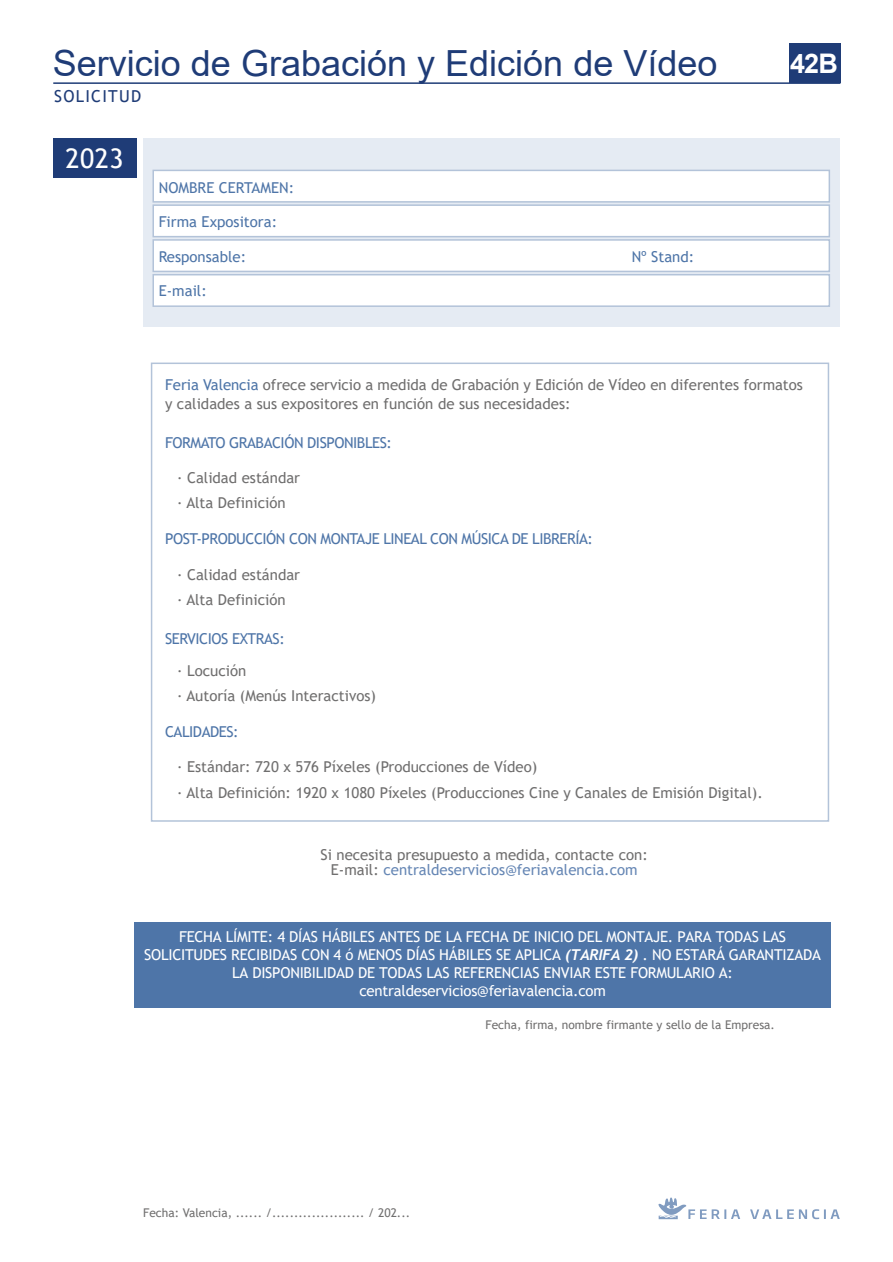
<style>
.page{position:relative;width:893px;height:1262px;background:#fff}
.page>*{position:absolute;margin:0;border:0;box-sizing:border-box;transform-origin:0 0}
.t1{font:36px "Arial";color:#1f3c77}
.t2{font:27px "Trebuchet MS";color:#fff}
.t3{font:700 27px "Arial";color:#fff}
.t4{font:16.5px "Trebuchet MS";letter-spacing:.075em;color:#1f3c77}
.t5{font:15px/25.2px "Trebuchet MS";color:#706f6f}
.t6{font:15px/18px "Trebuchet MS";letter-spacing:-.015em;color:#fff;text-align:center}
.t7{font:15px "Trebuchet MS";letter-spacing:-.03em;color:#4e75a8}
.t8{font:15px "Trebuchet MS";color:#4e75a8}
.t9{font:12px "Trebuchet MS";color:#706f6f}
.s1{color:#4e75a8}
.s2{color:#6687b5}
.s3{font-family:"Trebuchet";font-weight:700;font-style:italic}
</style>
<div class="page">
<hr style="left:53px;top:82px;width:787px;height:2px;background:#1f3c77">
<div style="left:788px;top:44px;width:52px;height:39px;background:#1f3c77"></div>
<div style="left:143px;top:138px;width:696px;height:189px;background:#e5ebf3"></div>
<div style="left:152px;top:170px;width:678px;height:33px;background:#fff;border:2px solid #b3c3d9"></div>
<div style="left:152px;top:204px;width:678px;height:33px;background:#fff;border:2px solid #b3c3d9"></div>
<div style="left:152px;top:239px;width:678px;height:33px;background:#fff;border:2px solid #b3c3d9"></div>
<div style="left:152px;top:274px;width:678px;height:33px;background:#fff;border:2px solid #b3c3d9"></div>
<div style="left:151px;top:362px;width:678px;height:459px;background:#fff;border:2px solid #b3c3d9"></div>
<svg style="left:658px;top:1197px;width:82px;height:22px"></svg>
<svg style="left:750px;top:1209px;width:89px;height:10px"></svg>
<div style="left:53px;top:138px;width:84px;height:39px;background:#1f3c77"></div>
<div style="left:134px;top:922px;width:696px;height:86px;background:#4e75a8"></div>
<h1 class="t1" style="left:53px;top:38px;width:666px">Servicio de Grabación y Edición de Vídeo</h1>
<h2 class="t3" style="left:790px;top:44px;width:49px">42B</h2>
<p class="t4" style="left:54px;top:86px;width:89px">SOLICITUD</p>
<h2 class="t2" style="left:66px;top:142px;width:60px">2023</h2>
<p class="t8" style="left:159px;top:178px;width:137px">NOMBRE CERTAMEN:</p>
<p class="t8" style="left:159px;top:212px;width:120px">Firma Expositora:</p>
<p class="t8" style="left:159px;top:247px;width:89px">Responsable:</p>
<p class="t7" style="left:631px;top:247px;width:64px">Nº Stand:</p>
<p class="t7" style="left:159px;top:281px;width:50px">E-mail:</p>
<p class="t5" style="left:165px;top:375px;width:639px;line-height:18.9px"><span class="s1">Feria Valencia</span> ofrece servicio a medida de Grabación y Edición de Vídeo en diferentes formatos y calidades a sus expositores en función de sus necesidades:</p>
<p class="t7" style="left:165px;top:433px;width:228px">FORMATO GRABACIÓN DISPONIBLES:</p>
<p class="t5" style="left:177px;top:465px;width:124px">· Calidad estándar · Alta Definición</p>
<p class="t7" style="left:165px;top:529px;width:429px">POST-PRODUCCIÓN CON MONTAJE LINEAL CON MÚSICA DE LIBRERÍA:</p>
<p class="t5" style="left:177px;top:562px;width:124px">· Calidad estándar · Alta Definición</p>
<p class="t7" style="left:165px;top:629px;width:121px">SERVICIOS EXTRAS:</p>
<p class="t5" style="left:177px;top:657px;width:200px">· Locución<br>· Autoría (Menús Interactivos)</p>
<p class="t7" style="left:165px;top:722px;width:75px">CALIDADES:</p>
<p class="t5" style="left:177px;top:754px;width:587px">· Estándar: 720 x 576 Píxeles (Producciones de Vídeo)<br>· Alta Definición: 1920 x 1080 Píxeles (Producciones Cine y Canales de Emisión Digital).</p>
<p class="t5" style="left:320px;top:847px;width:329px;line-height:15px;text-align:center">Si necesita presupuesto a medida, contacte con:<br>E-mail: <span class="s2">centraldeservicios@feriavalencia.com</span></p>
<p class="t6" style="left:144px;top:928px;width:678px">FECHA LÍMITE: 4 DÍAS HÁBILES ANTES DE LA FECHA DE INICIO DEL MONTAJE. PARA TODAS LAS SOLICITUDES RECIBIDAS CON 4 ó MENOS DÍAS HÁBILES SE APLICA <span class="s3">(TARIFA 2)</span> . NO ESTARÁ GARANTIZADA LA DISPONIBILIDAD DE TODAS LAS REFERENCIAS ENVIAR ESTE FORMULARIO A: centraldeservicios@feriavalencia.com</p>
<p class="t9" style="left:485px;top:1016px;width:291px">Fecha, firma, nombre firmante y sello de la Empresa.</p>
<p class="t9" style="left:143px;top:1204px;width:268px">Fecha: Valencia, ...... /..................... / 202...</p>
</div>
